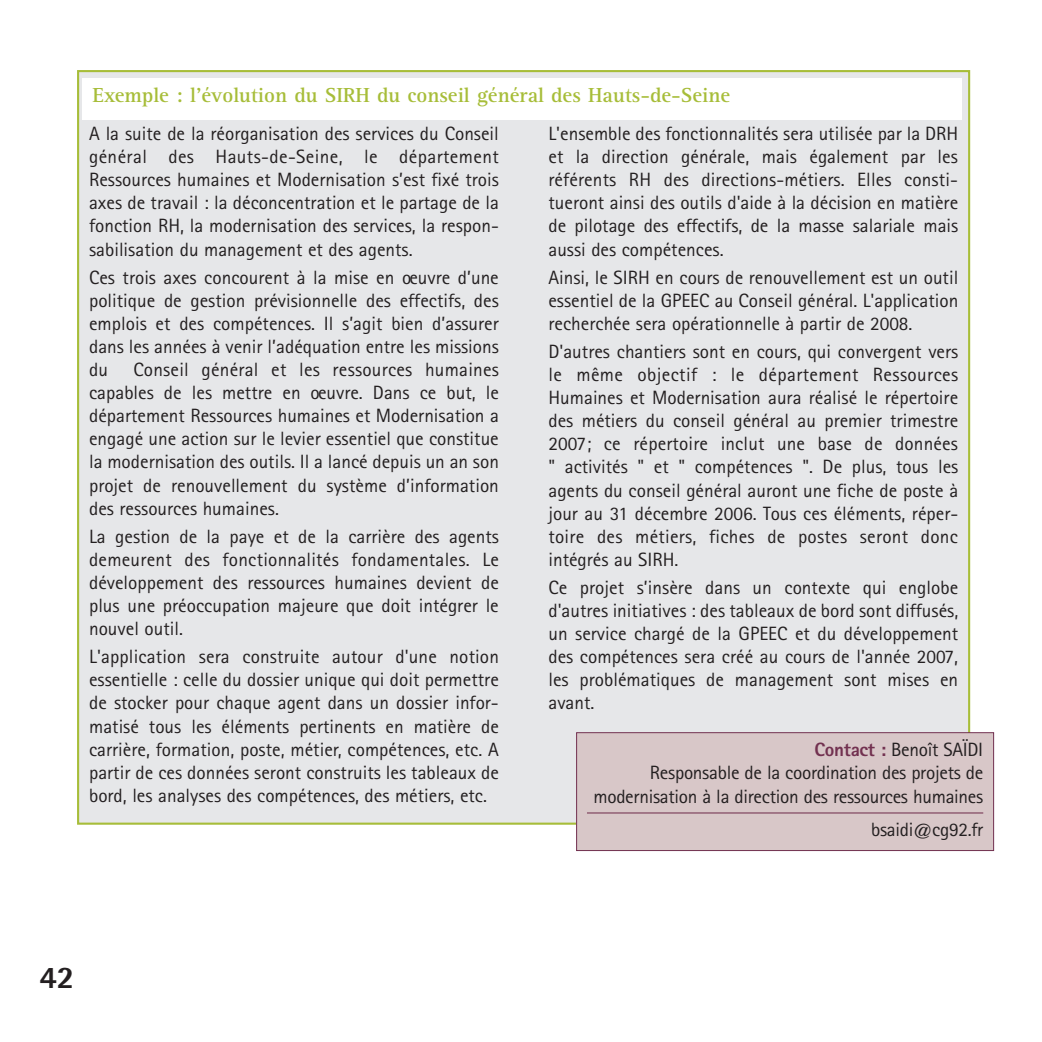
<style>
.page{position:relative;width:1042px;height:1042px;background:#fff}
.page>*{position:absolute;margin:0;border:0;box-sizing:border-box;transform-origin:0 0}
.t1{font:800 31.5px "Rotis Semi Sans";color:#231f20}
.t2{font:700 21px "Rotis Serif";color:#a7bd39}
.t3{font:19.25px/23.1px "Rotis Sans Serif";color:#231f20;text-align:justify}
.s1{font-weight:800;color:#723150}
</style>
<div class="page">
<div style="left:79px;top:72px;width:889px;height:750px;background:#e6e7e9"></div>
<div style="left:576px;top:732px;width:417px;height:118px;background:#d8c7c8"></div>
<hr style="left:587px;top:812px;width:396px;height:1px;background:#723150">
<div style="left:576px;top:732px;width:418px;height:119px;border:1px solid #723150"></div>
<div style="left:82px;top:78px;width:880px;height:42px;background:#fff"></div>
<p class="t2" style="left:92px;top:88px;width:639px">Exemple : l’évolution du SIRH du conseil général des Hauts-de-Seine</p>
<p class="t3" style="left:89px;top:124px;width:411px">A la suite de la réorganisation des services du Conseil général des Hauts-de-Seine, le département Ressources humaines et Modernisation s’est fixé trois axes de travail : la déconcentration et le partage de la fonction RH, la modernisation des services, la respon&shy;sabilisation du management et des agents.</p>
<p class="t3" style="left:89px;top:267px;width:411px">Ces trois axes concourent à la mise en oeuvre d’une politique de gestion prévisionnelle des effectifs, des emplois et des compétences. Il s’agit bien d’assurer dans les années à venir l’adéquation entre les missions du</p>
<p class="t3" style="left:89px;top:360px;width:411px;text-indent:44px">Conseil général et les ressources humaines capables de les mettre en oeuvre. Dans ce but, le département Ressources humaines et Modernisation a engagé une action sur le levier essentiel que constitue la modernisation des outils. Il a lancé depuis un an son projet de renouvellement du système d’information des ressources humaines.</p>
<p class="t3" style="left:89px;top:526px;width:411px">La gestion de la paye et de la carrière des agents demeurent des fonctionnalités fondamentales. Le développement des ressources humaines devient de plus une préoccupation majeure que doit intégrer le nouvel outil.</p>
<p class="t3" style="left:89px;top:647px;width:411px">L'application sera construite autour d'une notion essentielle : celle du dossier unique qui doit permettre de stocker pour chaque agent dans un dossier infor&shy;matisé tous les éléments pertinents en matière de carrière, formation, poste, métier, compétences, etc. A partir de ces données seront construits les tableaux de bord, les analyses des compétences, des métiers, etc.</p>
<p class="t3" style="left:548px;top:124px;width:411px">L'ensemble des fonctionnalités sera utilisée par la DRH et la direction générale, mais également par les référents RH des directions-métiers. Elles consti&shy;tueront ainsi des outils d'aide à la décision en matière de pilotage des effectifs, de la masse salariale mais aussi des compétences.</p>
<p class="t3" style="left:548px;top:267px;width:411px">Ainsi, le SIRH en cours de renouvellement est un outil essentiel de la GPEEC au Conseil général. L'application recherchée sera opérationnelle à partir de 2008.</p>
<p class="t3" style="left:548px;top:342px;width:411px">D'autres chantiers sont en cours, qui convergent vers le même objectif : le département Ressources Humaines et Modernisation aura réalisé le répertoire des métiers du conseil général au premier trimestre 2007; ce répertoire inclut une base de données " activités " et " compétences ". De plus, tous les agents du conseil général auront une fiche de poste à jour au 31 décembre 2006. Tous ces éléments, réper&shy;toire des métiers, fiches de postes seront donc intégrés au SIRH.</p>
<p class="t3" style="left:548px;top:578px;width:411px">Ce projet s’insère dans un contexte qui englobe d'autres initiatives : des tableaux de bord sont diffusés, un service chargé de la GPEEC et du développement des compétences sera créé au cours de l'année 2007, les problématiques de management sont mises en avant.</p>
<p class="t3" style="left:593px;top:740px;width:391px;text-align:right"><span class="s1">Contact :</span> Benoît SAÏDI<br>Responsable de la coordination des projets de modernisation à la direction des ressources humaines</p>
<p class="t3" style="left:871px;top:819px;width:114px">bsaidi@cg92.fr</p>
<h1 class="t1" style="left:39px;top:966px;width:37px">42</h1>
</div>
